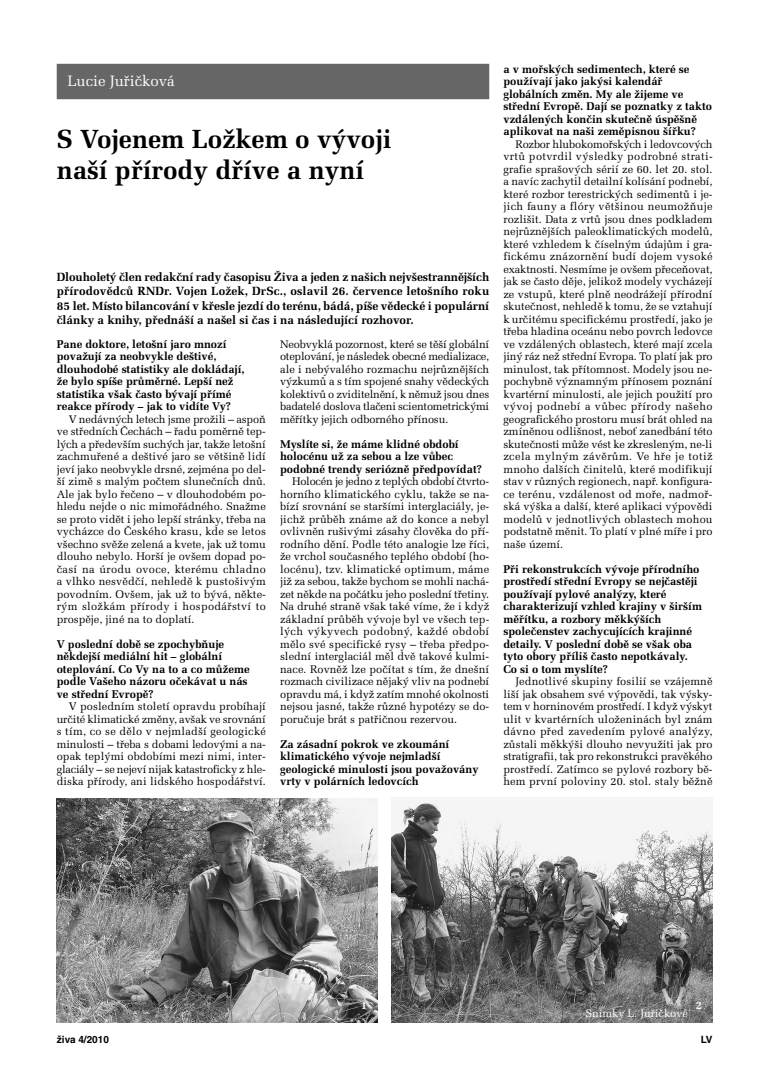
<style>
.page{position:relative;width:780px;height:1088px;background:#fff}
.page>*{position:absolute;margin:0;border:0;box-sizing:border-box;transform-origin:0 0}
.t1{font:700 26.25px/31.2px "Melior CE";color:#000}
.t2{font:15px "Melior CE";color:#fff}
.t3{font:700 11.88px/14.4px "Melior CE";color:#000;text-align:justify}
.t4{font:700 11.25px/12.5px "Melior CE";color:#000}
.t5{font:700 11.25px "Melior CE";color:#fff}
.t6{font:11px/12.5px "Melior CE";color:#000;text-align:justify}
.t7{font:11px "Melior CE";color:#fff}
.t8{font:700 10px "Helvetica CE";color:#000}
</style>
<div class="page">
<div style="left:57px;top:64px;width:432px;height:35px;background:#666"></div>
<img style="left:57px;top:799px;width:320px;height:223px">
<img style="left:392px;top:798px;width:320px;height:224px">
<h2 class="t2" style="left:67px;top:76px;width:109px">Lucie Juřičková</h2>
<h1 class="t1" style="left:57px;top:126px;width:336px">S Vojenem Ložkem o vývoji naší přírody dříve a nyní</h1>
<p class="t3" style="left:57px;top:271px;width:434px">Dlouholetý člen redakční rady časopisu Živa a jeden z našich nejvšestrannějších přírodovědců RNDr. Vojen Ložek, DrSc., oslavil 26. července letošního roku 85 let. Místo bilancování v křesle jezdí do terénu, bádá, píše vědecké i populární články a knihy, přednáší a našel si čas i na následující rozhovor.</p>
<p class="t4" style="left:57px;top:339px;width:189px">Pane doktore, letošní jaro mnozí považují za neobvykle deštivé, dlouhodobé statistiky ale dokládají, že bylo spíše průměrné. Lepší než statistika však často bývají přímé reakce přírody – jak to vidíte Vy?</p>
<p class="t6" style="left:57px;top:414px;width:211px;text-indent:12px">V nedávných letech jsme prožili – aspoň ve středních Čechách – řadu poměrně tep&shy;lých a především suchých jar, takže letošní zachmuřené a deštivé jaro se většině lidí jeví jako neobvykle drsné, zejména po del&shy;ší zimě s malým počtem slunečních dnů.<br>Ale jak bylo řečeno – v dlouhodobém po&shy;hledu nejde o nic mimořádného. Snažme se proto vidět i jeho lepší stránky, třeba na vycházce do Českého krasu, kde se letos všechno svěže zelená a kvete, jak už tomu dlouho nebylo. Horší je ovšem dopad po&shy;časí na úrodu ovoce, kterému chladno a vlhko nesvědčí, nehledě k pustošivým povodním. Ovšem, jak už to bývá, někte&shy;rým složkám přírody i hospodářství to prospěje, jiné na to doplatí.</p>
<p class="t4" style="left:57px;top:639px;width:194px">V poslední době se zpochybňuje někdejší mediální hit – globální oteplování. Co Vy na to a co můžeme podle Vašeho názoru očekávat u nás ve střední Evropě?</p>
<p class="t6" style="left:57px;top:702px;width:211px;text-indent:12px">V posledním století opravdu probíhají určité klimatické změny, avšak ve srovnání s tím, co se dělo v nejmladší geologické minulosti – třeba s dobami ledovými a na&shy;opak teplými obdobími mezi nimi, inter&shy;glaciály – se nejeví nijak katastroficky z hle&shy;diska přírody, ani lidského hospodářství.</p>
<p class="t6" style="left:280px;top:339px;width:211px">Neobvyklá pozornost, které se těší globální oteplování, je následek obecné medializace, ale i nebývalého rozmachu nejrůznějších výzkumů a s tím spojené snahy vědeckých kolektivů o zviditelnění, k němuž jsou dnes badatelé doslova tlačeni scientometrickými měřítky jejich odborného přínosu.</p>
<p class="t4" style="left:280px;top:439px;width:203px">Myslíte si, že máme klidné období holocénu už za sebou a lze vůbec podobné trendy seriózně předpovídat?</p>
<p class="t6" style="left:280px;top:477px;width:211px;text-indent:12px">Holocén je jedno z teplých období čtvrto&shy;horního klimatického cyklu, takže se na&shy;bízí srovnání se staršími interglaciály, je&shy;jichž průběh známe až do konce a nebyl ovlivněn rušivými zásahy člověka do pří&shy;rodního dění. Podle této analogie lze říci, že vrchol současného teplého období (ho&shy;locénu), tzv. klimatické optimum, máme již za sebou, takže bychom se mohli nachá&shy;zet někde na počátku jeho poslední třetiny.<br>Na druhé straně však také víme, že i když základní průběh vývoje byl ve všech tep&shy;lých výkyvech podobný, každé období mělo své specifické rysy – třeba předpo&shy;slední interglaciál měl dvě takové kulmi&shy;nace. Rovněž lze počítat s tím, že dnešní rozmach civilizace nějaký vliv na podnebí opravdu má, i když zatím mnohé okolnosti nejsou jasné, takže různé hypotézy se do&shy;poručuje brát s patřičnou rezervou.</p>
<p class="t4" style="left:280px;top:739px;width:200px">Za zásadní pokrok ve zkoumání klimatického vývoje nejmladší geologické minulosti jsou považovány vrty v polárních ledovcích</p>
<p class="t4" style="left:503px;top:64px;width:210px">a v mořských sedimentech, které se používají jako jakýsi kalendář globálních změn. My ale žijeme ve střední Evropě. Dají se poznatky z takto vzdálených končin skutečně úspěšně aplikovat na naši zeměpisnou šířku?</p>
<p class="t6" style="left:503px;top:139px;width:211px;text-indent:12px">Rozbor hlubokomořských i ledovcových vrtů potvrdil výsledky podrobné strati&shy;grafie sprašových sérií ze 60. let 20. stol. a navíc zachytil detailní kolísání podnebí, které rozbor terestrických sedimentů i je&shy;jich fauny a flóry většinou neumožňuje rozlišit. Data z vrtů jsou dnes podkladem nejrůznějších paleoklimatických modelů, které vzhledem k číselným údajům i gra&shy;fickému znázornění budí dojem vysoké exaktnosti. Nesmíme je ovšem přeceňovat, jak se často děje, jelikož modely vycházejí ze vstupů, které plně neodrážejí přírodní skutečnost, nehledě k tomu, že se vztahují k určitému specifickému prostředí, jako je třeba hladina oceánu nebo povrch ledovce ve vzdálených oblastech, které mají zcela jiný ráz než střední Evropa. To platí jak pro minulost, tak přítomnost. Modely jsou ne&shy;pochybně významným přínosem poznání kvartérní minulosti, ale jejich použití pro vývoj podnebí a vůbec přírody našeho geografického prostoru musí brát ohled na zmíněnou odlišnost, neboť zanedbání této skutečnosti může vést ke zkresleným, ne-li zcela mylným závěrům. Ve hře je totiž mnoho dalších činitelů, které modifikují stav v různých regionech, např. konfigura&shy;ce terénu, vzdálenost od moře, nadmoř&shy;ská výška a další, které aplikaci výpovědi modelů v jednotlivých oblastech mohou podstatně měnit. To platí v plné míře i pro naše území.</p>
<p class="t4" style="left:503px;top:564px;width:200px">Při rekonstrukcích vývoje přírodního prostředí střední Evropy se nejčastěji používají pylové analýzy, které charakterizují vzhled krajiny v širším měřítku, a rozbory měkkýších společenstev zachycujících krajinné detaily. V poslední době se však oba tyto obory příliš často nepotkávaly.<br>Co si o tom myslíte?</p>
<p class="t6" style="left:503px;top:677px;width:211px;text-indent:12px">Jednotlivé skupiny fosilií se vzájemně liší jak obsahem své výpovědi, tak výsky&shy;tem v horninovém prostředí. I když výskyt ulit v kvartérních uloženinách byl znám dávno před zavedením pylové analýzy, zůstali měkkýši dlouho nevyužiti jak pro stratigrafii, tak pro rekonstrukci pravěkého prostředí. Zatímco se pylové rozbory bě&shy;hem první poloviny 20. stol. staly běžně</p>
<p class="t5" style="left:360px;top:1001px;width:8px">1</p>
<p class="t5" style="left:695px;top:1001px;width:8px">2</p>
<p class="t7" style="left:585px;top:1009px;width:104px">Snímky L. Juřičkové</p>
<p class="t8" style="left:57px;top:1035px;width:53px">živa 4/2010</p>
<p class="t8" style="left:701px;top:1035px;width:13px">LV</p>
</div>
